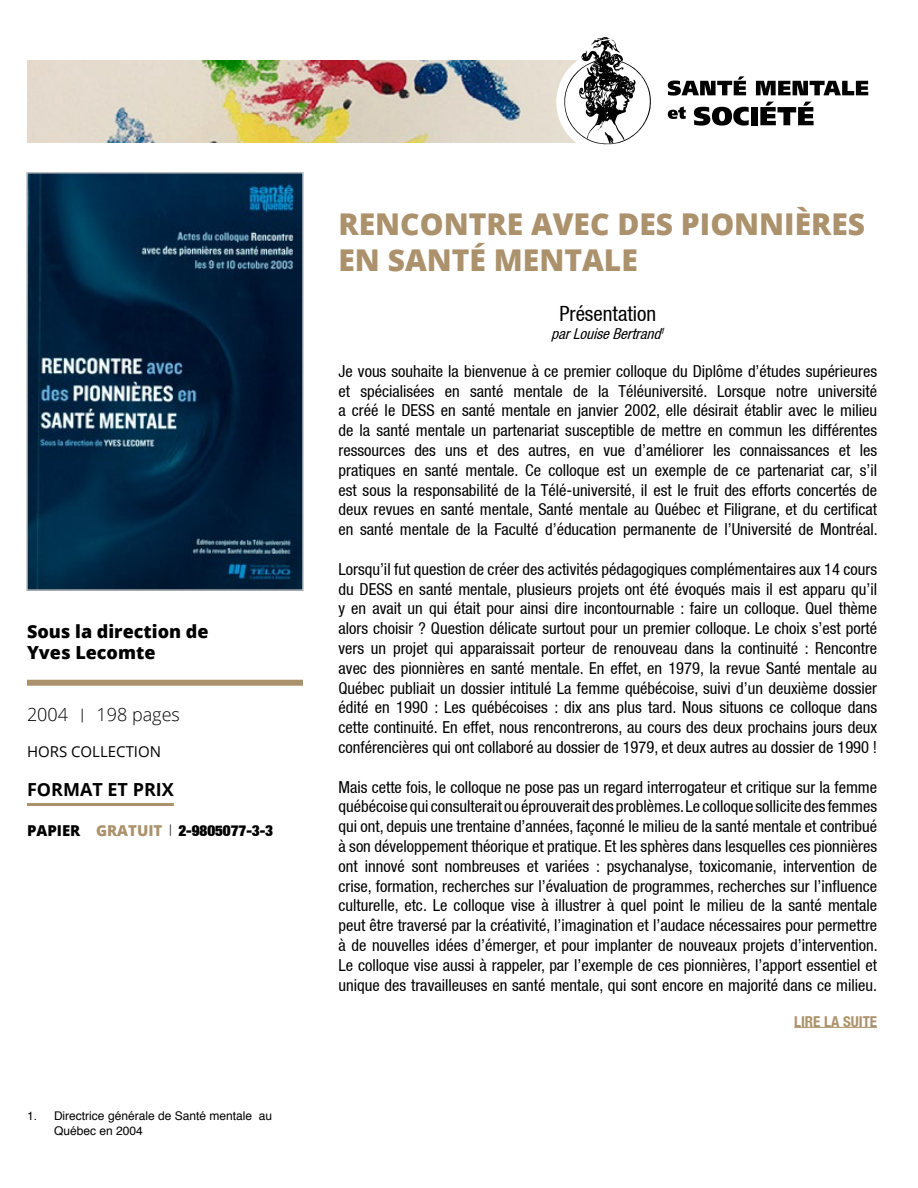
<style>
.page{position:relative;width:918px;height:1188px;background:#fff}
.page>*{position:absolute;margin:0;border:0;box-sizing:border-box;transform-origin:0 0}
.t1{font:800 30px/36px "Open Sans";color:#ac926c}
.t2{font:condensed 21px "Helvetica Neue";color:#000}
.t3{font:800 18px/21.6px "Open Sans";color:#000}
.t4{font:300 18px "Open Sans";color:#000}
.t5{font:700 18px "Open Sans";color:#000}
.t6{font:condensed 16.5px/19.8px "Helvetica Neue";color:#000;text-align:justify}
.t7{font:900 expanded 15px "Helvetica Neue";color:#000}
.t8{font:italic condensed 15px "Helvetica Neue";color:#000}
.t9{font:15px "Open Sans";color:#000}
.t10{font:700 condensed 15px "Helvetica Neue";color:#ac926c}
.t11{font:12px/14.4px "Helvetica";color:#000}
.s1{font-size:13.5px}
.s2{font-family:"Open Sans";font-weight:800;font-stretch:normal}
.s3{font-family:"Open Sans";font-weight:800;font-stretch:normal;color:#ac926c}
</style>
<div class="page">
<img style="left:27px;top:60px;width:536px;height:83px">
<div style="left:556px;top:51px;width:103px;height:103px;background:#fff;border-radius:50%"></div>
<svg style="left:668px;top:76px;width:78px;height:20px"></svg>
<svg style="left:756px;top:81px;width:112px;height:14px"></svg>
<svg style="left:668px;top:107px;width:18px;height:12px"></svg>
<svg style="left:694px;top:107px;width:55px;height:19px"></svg>
<div style="left:751px;top:107px;width:7px;height:18px;background:#000"></div>
<svg style="left:760px;top:102px;width:54px;height:23px"></svg>
<svg style="left:563px;top:37px;width:88px;height:108px"></svg>
<img style="left:29px;top:175px;width:272px;height:413px">
<div style="left:26px;top:172px;width:278px;height:419px;border:2px solid #bcbec0"></div>
<div style="left:27px;top:680px;width:276px;height:6px;background:#ac926c"></div>
<hr style="left:27px;top:803px;width:147px;height:3px;background:#ac926c">
<hr style="left:794px;top:1027px;width:83px;height:1px;background:#ac926c">
<p class="t3" style="left:27px;top:620px;width:183px">Sous la direction de<br>Yves Lecomte</p>
<p class="t4" style="left:27px;top:702px;width:154px">2004 <span class="s1">|</span> 198 pages</p>
<p class="t9" style="left:27px;top:741px;width:136px">HORS COLLECTION</p>
<p class="t5" style="left:27px;top:777px;width:148px">FORMAT ET PRIX</p>
<p class="t7" style="left:27px;top:821px;width:248px"><span class="s2">PAPIER</span> <span class="s3">GRATUIT</span> <sup>|</sup> 2-9805077-3-3</p>
<p class="t11" style="left:54px;top:1109px;width:220px;text-indent:-27px">1. Directrice générale de Santé mentale au<br>Québec en 2004</p>
<h1 class="t1" style="left:338px;top:204px;width:528px">RENCONTRE AVEC DES PIONNIÈRES<br>EN SANTÉ MENTALE</h1>
<p class="t2" style="left:559px;top:301px;width:98px">Présentation</p>
<p class="t8" style="left:551px;top:325px;width:117px">parLouiseBertrand<sup>1</sup></p>
<p class="t6" style="left:338px;top:361px;width:541px">Je vous souhaite la bienvenue à ce premier colloque du Diplôme d’études supérieures et spécialisées en santé mentale de la Téléuniversité. Lorsque notre université a créé le DESS en santé mentale en janvier 2002, elle désirait établir avec le milieu de la santé mentale un partenariat susceptible de mettre en commun les différentes ressources des uns et des autres, en vue d’améliorer les connaissances et les pratiques en santé mentale. Ce colloque est un exemple de ce partenariat car, s’il est sous la responsabilité de la Télé-université, il est le fruit des efforts concertés de deux revues en santé mentale, Santé mentale au Québec et Filigrane, et du certificat en santé mentale de la Faculté d’éducation permanente de l’Université de Montréal.</p>
<p class="t6" style="left:338px;top:559px;width:540px">Lorsqu’il fut question de créer des activités pédagogiques complémentaires aux 14 cours du DESS en santé mentale, plusieurs projets ont été évoqués mais il est apparu qu’il y en avait un qui était pour ainsi dire incontournable : faire un colloque. Quel thème alors choisir ? Question délicate surtout pour un premier colloque. Le choix s’est porté vers un projet qui apparaissait porteur de renouveau dans la continuité : Rencontre avec des pionnières en santé mentale. En effet, en 1979, la revue Santé mentale au Québec publiait un dossier intitulé La femme québécoise, suivi d’un deuxième dossier édité en 1990 : Les québécoises : dix ans plus tard. Nous situons ce colloque dans cette continuité. En effet, nous rencontrerons, au cours des deux prochains jours deux conférencières qui ont collaboré au dossier de 1979, et deux autres au dossier de 1990 !</p>
<p class="t6" style="left:338px;top:777px;width:541px">Mais cette fois, le colloque ne pose pas un regard interrogateur et critique sur la femme québécoise qui consulterait ou éprouverait des problèmes. Le colloque sollicite des femmes qui ont, depuis une trentaine d’années, façonné le milieu de la santé mentale et contribué à son développement théorique et pratique. Et les sphères dans lesquelles ces pionnières ont innové sont nombreuses et variées : psychanalyse, toxicomanie, intervention de crise, formation, recherches sur l’évaluation de programmes, recherches sur l’influence culturelle, etc. Le colloque vise à illustrer à quel point le milieu de la santé mentale peut être traversé par la créativité, l’imagination et l’audace nécessaires pour permettre à de nouvelles idées d’émerger, et pour implanter de nouveaux projets d’intervention.<br>Le colloque vise aussi à rappeler, par l’exemple de ces pionnières, l’apport essentiel et unique des travailleuses en santé mentale, qui sont encore en majorité dans ce milieu.</p>
<p class="t10" style="left:794px;top:1012px;width:84px">LIRE LA SUITE</p>
</div>
